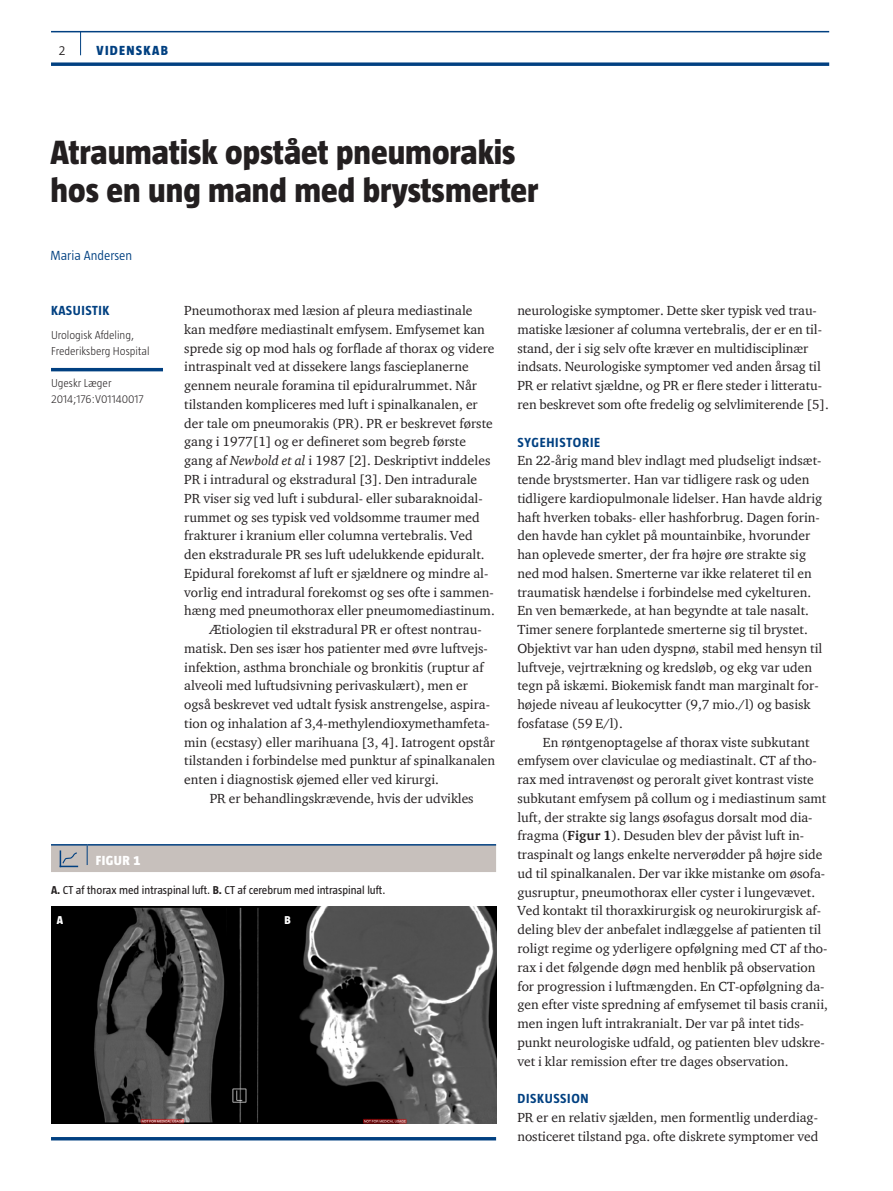
<style>
.page{position:relative;width:893px;height:1191px;background:#fff}
.page>*{position:absolute;margin:0;border:0;box-sizing:border-box;transform-origin:0 0}
.t1{font:800 34.5px/38.2px "Taz";color:#231f20}
.t2{font:13.5px/18.8px "ITC Charter Com";color:#231f20}
.t3{font:700 13.5px "Taz";letter-spacing:.05em;color:#014081}
.t4{font:300 13.5px "Taz";color:#014081}
.t5{font:800 13.5px "Taz";letter-spacing:.095em;color:#014081}
.t6{font:800 13.5px "Taz";color:#fff}
.t7{font:300 13.5px "Taz";color:#231f20}
.t8{font:300 11.7px/15.8px "Taz";color:#231f20}
.t9{font:11.7px "Taz";color:#231f20}
.t10{font:800 11.7px "Taz";color:#fff}
.s1{font-style:italic}
.s2{font-weight:700}
</style>
<div class="page">
<hr style="left:51px;top:31px;width:778px;height:1px;background:#014081">
<svg style="left:51px;top:62px;width:778px;height:4px;background:#235991"></svg>
<svg style="left:80px;top:32px;width:1px;height:23px"></svg>
<hr style="left:51px;top:368px;width:112px;height:3px;background:#014081">
<hr style="left:51px;top:844px;width:36px;height:1px;background:#014081">
<hr style="left:87px;top:844px;width:409px;height:1px;background:#014081">
<div style="left:51px;top:845px;width:445px;height:27px;background:#c7c0bc"></div>
<img style="left:51px;top:907px;width:445px;height:216px">
<hr style="left:51px;top:1137px;width:445px;height:3px;background:#014081">
<p class="t7" style="left:59px;top:43px;width:8px">2</p>
<p class="t5" style="left:97px;top:43px;width:73px">VIDENSKAB</p>
<h1 class="t1" style="left:51px;top:133px;width:489px">Atraumatisk opstået pneumorakis hos en ung mand med brystsmerter</h1>
<p class="t4" style="left:51px;top:248px;width:83px">Maria Andersen</p>
<p class="t3" style="left:51px;top:303px;width:60px">KASUISTIK</p>
<p class="t8" style="left:51px;top:327px;width:100px">Urologisk Afdeling,<br>Frederiksberg Hospital</p>
<p class="t8" style="left:51px;top:375px;width:94px">Ugeskr Læger<br>2014;176:V01140017</p>
<p class="t2" style="left:184px;top:301px;width:290px">Pneumothorax med læsion af pleura mediastinale</p>
<p class="t2" style="left:184px;top:320px;width:302px">kan medføre mediastinalt emfysem. Emfysemet kan</p>
<p class="t2" style="left:184px;top:338px;width:312px">sprede sig op mod hals og forflade af thorax og videre</p>
<p class="t2" style="left:184px;top:357px;width:286px">intraspinalt ved at dissekere langs fascieplanerne</p>
<p class="t2" style="left:184px;top:376px;width:294px">gennem neurale foramina til epiduralrummet. Når</p>
<p class="t2" style="left:184px;top:395px;width:295px">tilstanden kompliceres med luft i spinalkanalen, er</p>
<p class="t2" style="left:184px;top:413px;width:310px">der tale om pneumorakis (PR). PR er beskrevet første</p>
<p class="t2" style="left:184px;top:432px;width:283px">gang i 1977[1] og er defineret som begreb første</p>
<p class="t2" style="left:184px;top:451px;width:308px">gang af <span class="s1">Newbold et al</span> i 1987 [2]. Deskriptivt inddeles</p>
<p class="t2" style="left:184px;top:470px;width:294px">PR i intradural og ekstradural [3]. Den intradurale</p>
<p class="t2" style="left:184px;top:488px;width:300px">PR viser sig ved luft i subdural- eller subaraknoidal-</p>
<p class="t2" style="left:184px;top:507px;width:297px">rummet og ses typisk ved voldsomme traumer med</p>
<p class="t2" style="left:184px;top:526px;width:290px">frakturer i kranium eller columna vertebralis. Ved</p>
<p class="t2" style="left:184px;top:545px;width:302px">den ekstradurale PR ses luft udelukkende epiduralt.</p>
<p class="t2" style="left:184px;top:563px;width:306px">Epidural forekomst af luft er sjældnere og mindre al-</p>
<p class="t2" style="left:184px;top:582px;width:311px">vorlig end intradural forekomst og ses ofte i sammen-</p>
<p class="t2" style="left:184px;top:601px;width:312px">hæng med pneumothorax eller pneumomediastinum.</p>
<p class="t2" style="left:210px;top:620px;width:273px">Ætiologien til ekstradural PR er oftest nontrau-</p>
<p class="t2" style="left:184px;top:638px;width:305px">matisk. Den ses især hos patienter med øvre luftvejs-</p>
<p class="t2" style="left:184px;top:657px;width:301px">infektion, asthma bronchiale og bronkitis (ruptur af</p>
<p class="t2" style="left:184px;top:676px;width:285px">alveoli med luftudsivning perivaskulært), men er</p>
<p class="t2" style="left:184px;top:695px;width:307px">også beskrevet ved udtalt fysisk anstrengelse, aspira-</p>
<p class="t2" style="left:184px;top:713px;width:307px">tion og inhalation af 3,4-methylendioxymethamfeta-</p>
<p class="t2" style="left:184px;top:732px;width:312px">min (ecstasy) eller marihuana [3, 4]. Iatrogent opstår</p>
<p class="t2" style="left:184px;top:751px;width:312px">tilstanden i forbindelse med punktur af spinalkanalen</p>
<p class="t2" style="left:184px;top:770px;width:256px">enten i diagnostisk øjemed eller ved kirurgi.</p>
<p class="t2" style="left:210px;top:788px;width:265px">PR er behandlingskrævende, hvis der udvikles</p>
<p class="t6" style="left:96px;top:853px;width:46px">Figur 1</p>
<p class="t9" style="left:51px;top:883px;width:336px"><span class="s2">A.</span> CT af thorax med intraspinal luft. <span class="s2">B.</span> CT af cerebrum med intraspinal luft.</p>
<p class="t10" style="left:57px;top:913px;width:8px">A</p>
<p class="t10" style="left:285px;top:913px;width:8px">B</p>
<p class="t2" style="left:517px;top:301px;width:313px">neurologiske symptomer. Dette sker typisk ved trau&shy;matiske læsioner af columna vertebralis, der er en til&shy;stand, der i sig selv ofte kræver en multidisciplinær indsats. Neurologiske symptomer ved anden årsag til PR er relativt sjældne, og PR er flere steder i litteratu&shy;ren beskrevet som ofte fredelig og selvlimiterende [5].</p>
<p class="t3" style="left:517px;top:434px;width:84px">SYGEHISTORIE</p>
<p class="t2" style="left:517px;top:451px;width:306px">En 22-årig mand blev indlagt med pludseligt indsæt&shy;tende brystsmerter. Han var tidligere rask og uden tidligere kardiopulmonale lidelser. Han havde aldrig haft hverken tobaks- eller hashforbrug. Dagen forin&shy;den havde han cyklet på mountainbike, hvorunder han oplevede smerter, der fra højre øre strakte sig ned mod halsen. Smerterne var ikke relateret til en traumatisk hændelse i forbindelse med cykelturen.<br>En ven bemærkede, at han begyndte at tale nasalt.<br>Timer senere forplantede smerterne sig til brystet.<br>Objektivt var han uden dyspnø, stabil med hensyn til luftveje, vejrtrækning og kredsløb, og ekg var uden tegn på iskæmi. Biokemisk fandt man marginalt for&shy;højede niveau af leukocytter (9,7 mio./l) og basisk fosfatase (59 E/l).</p>
<p class="t2" style="left:517px;top:732px;width:312px;text-indent:26px">En røntgenoptagelse af thorax viste subkutant emfysem over claviculae og mediastinalt. CT af tho&shy;rax med intravenøst og peroralt givet kontrast viste subkutant emfysem på collum og i mediastinum samt luft, der strakte sig langs øsofagus dorsalt mod dia&shy;fragma (<span class="s2">Figur 1</span>). Desuden blev der påvist luft in&shy;traspinalt og langs enkelte nerverødder på højre side ud til spinalkanalen. Der var ikke mistanke om øsofa&shy;gusruptur, pneumothorax eller cyster i lungevævet.<br>Ved kontakt til thoraxkirurgisk og neurokirurgisk af&shy;deling blev der anbefalet indlæggelse af patienten til roligt regime og yderligere opfølgning med CT af tho&shy;rax i det følgende døgn med henblik på observation for progression i luftmængden. En CT-opfølgning da&shy;gen efter viste spredning af emfysemet til basis cranii, men ingen luft intrakranialt. Der var på intet tids&shy;punkt neurologiske udfald, og patienten blev udskre&shy;vet i klar remission efter tre dages observation.</p>
<p class="t3" style="left:517px;top:1091px;width:73px">DISKUSSION</p>
<p class="t2" style="left:517px;top:1107px;width:303px">PR er en relativ sjælden, men formentlig underdiag&shy;nosticeret tilstand pga. ofte diskrete symptomer ved</p>
</div>
